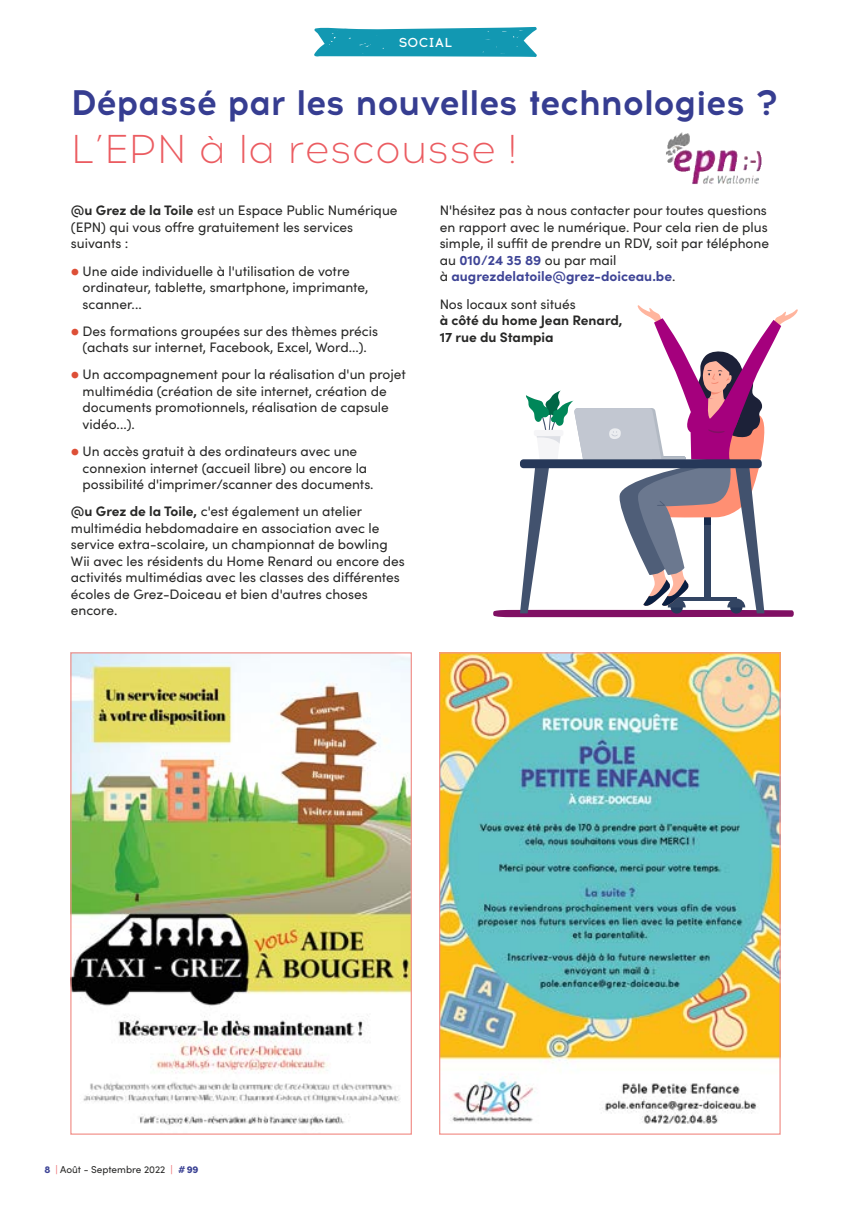
<style>
.page{position:relative;width:851px;height:1205px;background:#fff}
.page>*{position:absolute;margin:0;border:0;box-sizing:border-box;transform-origin:0 0}
.t1{font:300 40.12px "Acrom";color:#eb5c61}
.t2{font:700 35.38px "Acrom";letter-spacing:-.015em;color:#363d91}
.t3{font:13.75px/16.5px "Sofia Pro";color:#282827}
.t4{font:700 13.75px/16.5px "Sofia Pro";color:#282827}
.t5{font:500 13px "Acrom";letter-spacing:.01em;color:#fff}
.t6{font:10px "Sofia Pro";color:#282827}
.s1{font-weight:700}
.s2{font-size:11.25px;color:#dd4f37}
.s3{font-weight:700;color:#3e4496}
.s4{font-weight:900;color:#3e4496}
.s5{color:#ec6669}
.s6{font-weight:900;color:#363d91}
</style>
<div class="page">
<svg style="left:314px;top:27px;width:223px;height:30px;background:#2ca3ba"></svg>
<img style="left:72px;top:654px;width:338px;height:472px">
<img style="left:441px;top:654px;width:337px;height:470px">
<img style="left:666px;top:132px;width:71px;height:52px">
<svg style="left:493px;top:305px;width:305px;height:312px"></svg>
<p class="t5" style="left:399px;top:34px;width:55px">SOCIAL</p>
<h2 class="t2" style="left:71px;top:78px;width:708px">Dépassé par les nouvelles technologies ?</h2>
<h1 class="t1" style="left:71px;top:125px;width:447px">L’EPN à la rescousse !</h1>
<p class="t3" style="left:71px;top:202px;width:328px"><span class="s1">@u Grez de la Toile</span> est un Espace Public Numérique (EPN) qui vous offre gratuitement les services suivants :</p>
<p class="t3" style="left:83px;top:262px;width:287px;text-indent:-12px"><span class="s2">⬤</span> Une aide individuelle à l'utilisation de votre ordinateur, tablette, smartphone, imprimante, scanner...</p>
<p class="t3" style="left:71px;top:322px;width:308px;text-align:center"><span class="s2">⬤</span> Des formations groupées sur des thèmes précis (achats sur internet, Facebook, Excel, Word...).</p>
<p class="t3" style="left:83px;top:365px;width:324px;text-indent:-12px"><span class="s2">⬤</span> Un accompagnement pour la réalisation d'un projet multimédia (création de site internet, création de documents promotionnels, réalisation de capsule vidéo...).</p>
<p class="t3" style="left:83px;top:442px;width:292px;text-indent:-12px"><span class="s2">⬤</span> Un accès gratuit à des ordinateurs avec une connexion internet (accueil libre) ou encore la possibilité d'imprimer/scanner des documents.</p>
<p class="t3" style="left:71px;top:502px;width:335px"><span class="s1">@u Grez de la Toile,</span> c'est également un atelier multimédia hebdomadaire en association avec le service extra-scolaire, un championnat de bowling Wii avec les résidents du Home Renard ou encore des activités multimédias avec les classes des différentes écoles de Grez-Doiceau et bien d'autres choses encore.</p>
<p class="t3" style="left:439px;top:202px;width:331px">N'hésitez pas à nous contacter pour toutes questions en rapport avec le numérique. Pour cela rien de plus simple, il suffit de prendre un RDV, soit par téléphone au <span class="s3">010/24 35 89</span> ou par mail<br>à <span class="s3">augrezdelatoile@grez-doiceau.be</span>.</p>
<p class="t3" style="left:439px;top:295px;width:138px">Nos locaux sont situés</p>
<p class="t4" style="left:439px;top:311px;width:184px">à côté du home Jean Renard,<br>17 rue du Stampia</p>
<p class="t6" style="left:44px;top:1162px;width:156px"><span class="s4">8</span> <span class="s5">|</span> Août - Septembre 2022 <span class="s5">|</span> <span class="s6">#99</span></p>
</div>
